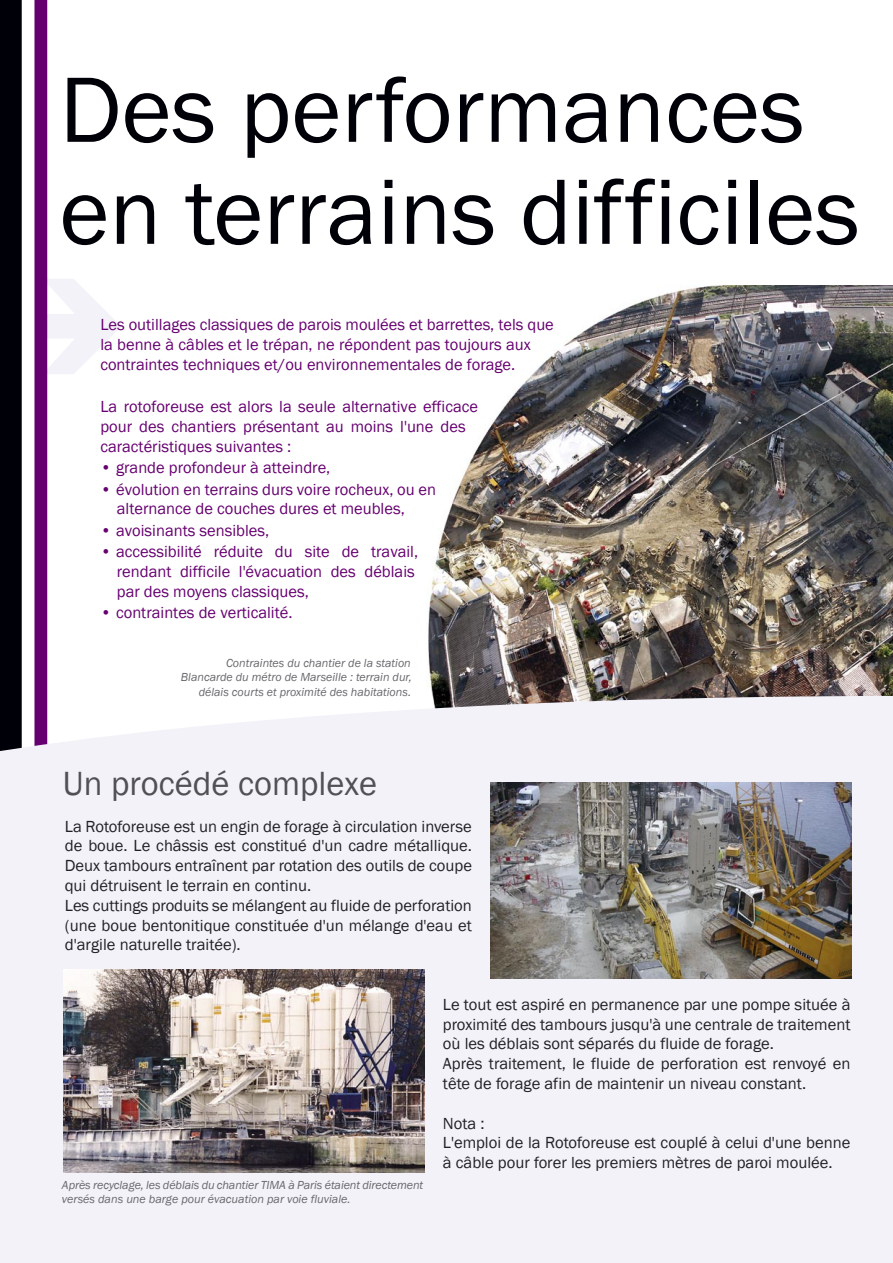
<style>
.page{position:relative;width:893px;height:1263px;background:#fff}
.page>*{position:absolute;margin:0;border:0;box-sizing:border-box;transform-origin:0 0}
.t1{font:96px/102px "Franklin Gothic";color:#000009}
.t2{font:34.5px "Franklin Gothic";color:#515054}
.t3{font:16.5px/19.8px "Franklin Gothic";color:#212125}
.t4{font:16.5px/19.8px "Franklin Gothic";color:#660070}
.t5{font:italic 12px/14.4px "Franklin Gothic";color:#68676c;text-align:right}
</style>
<div class="page">
<img style="left:428px;top:285px;width:465px;height:411px">
<svg style="left:47px;top:279px;width:74px;height:95px"></svg>
<div style="left:0;top:0;width:22px;height:808px;background:#000009"></div>
<div style="left:34px;top:0;width:13px;height:808px;background:#660070"></div>
<div style="left:0;top:696px;width:893px;height:567px;background:#f3f2f8"></div>
<img style="left:490px;top:782px;width:361px;height:196px">
<img style="left:63px;top:970px;width:362px;height:203px">
<p class="t1" style="left:59px;top:61px;width:802px">Des performances en terrains difficiles</p>
<p class="t4" style="left:100px;top:315px;width:455px">Les outillages classiques de parois moulées et barrettes, tels que la benne à câbles et le trépan, ne répondent pas toujours aux contraintes techniques et/ou environnementales de forage.</p>
<p class="t4" style="left:100px;top:397px;width:379px">La rotoforeuse est alors la seule alternative efficace pour des chantiers présentant au moins l'une des caractéristiques suivantes :</p>
<p class="t4" style="left:100px;top:458px;width:232px">• grande profondeur à atteindre,</p>
<p class="t4" style="left:117px;top:480px;width:321px;text-indent:-16px">• évolution en terrains durs voire rocheux, ou en alternance de couches dures et meubles,</p>
<p class="t4" style="left:100px;top:521px;width:170px">• avoisinants sensibles,</p>
<p class="t4" style="left:117px;top:542px;width:303px;text-indent:-16px">• accessibilité réduite du site de travail, rendant difficile l'évacuation des déblais par des moyens classiques,</p>
<p class="t4" style="left:100px;top:603px;width:194px">• contraintes de verticalité.</p>
<p class="t5" style="left:181px;top:656px;width:232px">Contraintes du chantier de la station<br>Blancarde du métro de Marseille : terrain dur, délais courts et proximité des habitations.</p>
<p class="t2" style="left:63px;top:762px;width:316px">Un procédé complexe</p>
<p class="t3" style="left:65px;top:816px;width:409px">La Rotoforeuse est un engin de forage à circulation inverse de boue. Le châssis est constitué d'un cadre métallique.<br>Deux tambours entraînent par rotation des outils de coupe qui détruisent le terrain en continu.<br>Les cuttings produits se mélangent au fluide de perforation (une boue bentonitique constituée d'un mélange d'eau et d'argile naturelle traitée).</p>
<p class="t5" style="left:62px;top:1178px;width:363px;text-align:left">Après recyclage, les déblais du chantier TIMA à Paris étaient directement versés dans une barge pour évacuation par voie fluviale.</p>
<p class="t3" style="left:443px;top:995px;width:409px">Le tout est aspiré en permanence par une pompe située à proximité des tambours jusqu'à une centrale de traitement où les déblais sont séparés du fluide de forage.<br>Après traitement, le fluide de perforation est renvoyé en tête de forage afin de maintenir un niveau constant.</p>
<p class="t3" style="left:443px;top:1113px;width:409px">Nota :<br>L'emploi de la Rotoforeuse est couplé à celui d'une benne à câble pour forer les premiers mètres de paroi moulée.</p>
</div>
